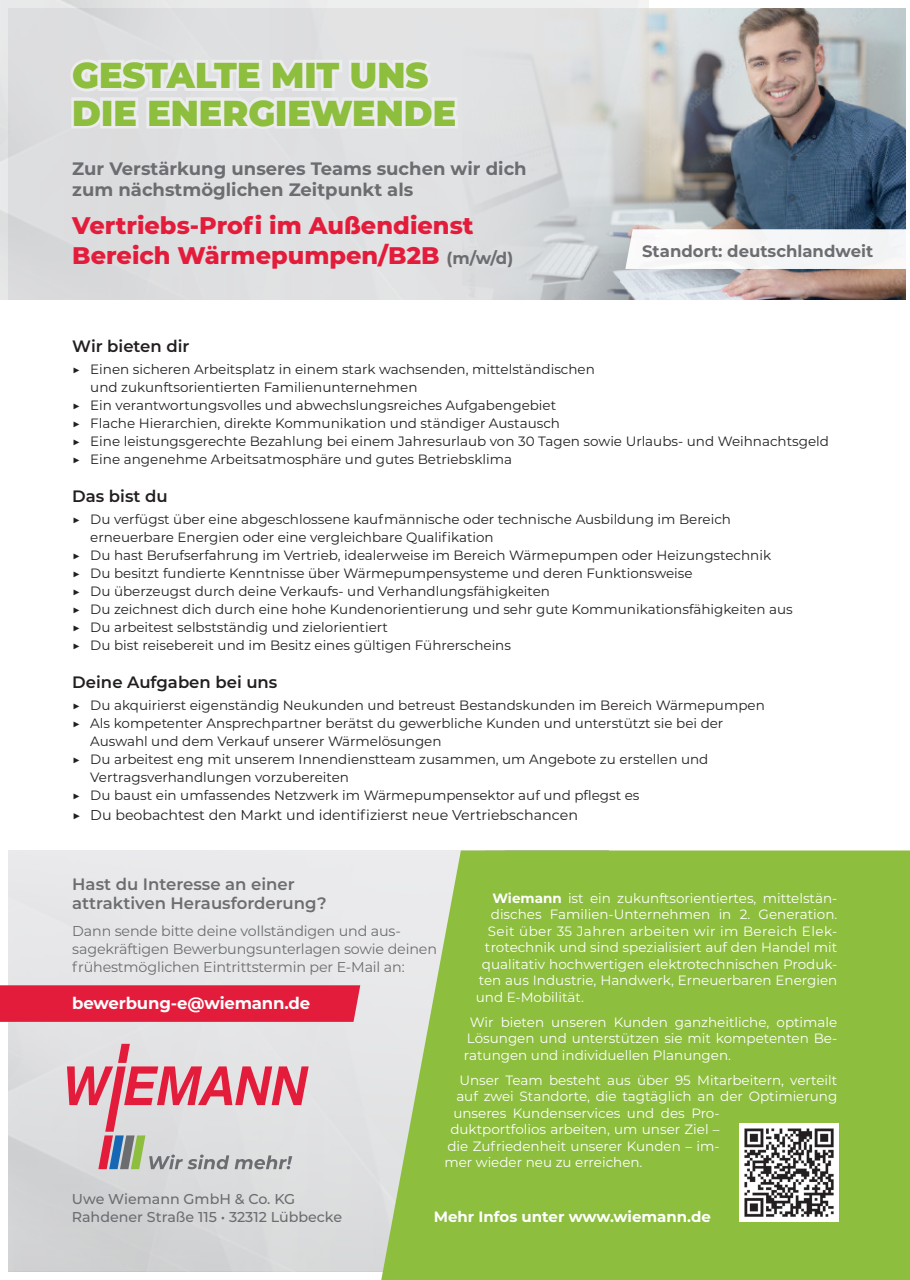
<style>
.page{position:relative;width:910px;height:1280px;background:#fff}
.page>*{position:absolute;margin:0;border:0;box-sizing:border-box;transform-origin:0 0}
.t1{font:900 36px/37.5px "Montserrat";color:#8dbe3e}
.t2{font:800 24px/30px "Montserrat";color:#e41c3b}
.t3{font:700 18px/21px "Montserrat";color:#6c6d70}
.t4{font:600 16.5px/19.5px "Montserrat";color:#6c6d70}
.t5{font:600 16.5px "Montserrat";color:#231f20}
.t6{font:700 16.5px "Montserrat";color:#6c6d70}
.t7{font:700 16.5px "Montserrat";letter-spacing:-.01em;color:#fff}
.t8{font:700 15px "Montserrat";color:#fff}
.t9{font:14.25px/18px "Montserrat";letter-spacing:-.01em;color:#6c6d70}
.t10{font:14.25px "Montserrat";color:#231f20}
.t11{font:500 14.25px "Montserrat";color:#6c6d70}
.t12{font:13.5px/18px "Montserrat";color:#231f20}
.t13{font:13.5px/16.5px "Montserrat";color:#fff;text-align:justify}
.t14{font:13.5px "Montserrat";letter-spacing:.03em;color:#fff}
.s1{font-weight:700;font-size:16.5px;color:#6c6d70}
.s2{font-weight:700}
</style>
<div class="page">
<div style="left:9px;top:850px;width:476px;height:421px;background:linear-gradient(to bottom,#ededef,#d4d5d6)"></div>
<svg style="left:67px;top:1044px;width:242px;height:125px;background:#d9b5bc"></svg>
<img style="left:463px;top:9px;width:443px;height:291px">
<svg style="left:381px;top:850px;width:529px;height:430px;background:#94c14b"></svg>
<img style="left:740px;top:1123px;width:98px;height:99px">
<svg style="left:67px;top:54px;width:394px;height:82px;background:#e6e7e8"></svg>
<div style="left:0;top:985px;width:360px;height:37px;background:#e41c3b"></div>
<div style="left:625px;top:229px;width:281px;height:40px;background:#f5f6f7"></div>
<p class="t1" style="left:72px;top:54px;width:385px">GESTALTE MIT UNS<br>DIE ENERGIEWENDE</p>
<p class="t3" style="left:72px;top:157px;width:456px">Zur Verstärkung unseres Teams suchen wir dich zum nächstmöglichen Zeitpunkt als</p>
<p class="t2" style="left:72px;top:209px;width:442px">Vertriebs-Profi im Außendienst<br>Bereich Wärmepumpen/B2B <span class="s1">(m/w/d)</span></p>
<p class="t6" style="left:642px;top:239px;width:233px">Standort: deutschlandweit</p>
<p class="t5" style="left:72px;top:334px;width:119px">Wir bieten dir</p>
<p class="t12" style="left:90px;top:360px;width:506px;text-indent:-18px">▶ Einen sicheren Arbeitsplatz in einem stark wachsenden, mittelständischen und zukunftsorientierten Familienunternehmen</p>
<p class="t12" style="left:72px;top:396px;width:485px">▶ Ein verantwortungsvolles und abwechslungsreiches Aufgabengebiet</p>
<p class="t12" style="left:72px;top:414px;width:489px">▶ Flache Hierarchien, direkte Kommunikation und ständiger Austausch</p>
<p class="t12" style="left:72px;top:432px;width:758px">▶ Eine leistungsgerechte Bezahlung bei einem Jahresurlaub von 30 Tagen sowie Urlaubs- und Weihnachtsgeld</p>
<p class="t12" style="left:72px;top:450px;width:441px">▶ Eine angenehme Arbeitsatmosphäre und gutes Betriebsklima</p>
<p class="t5" style="left:72px;top:484px;width:97px">Das bist du</p>
<p class="t12" style="left:90px;top:510px;width:642px;text-indent:-18px">▶ Du verfügst über eine abgeschlossene kaufmännische oder technische Ausbildung im Bereich erneuerbare Energien oder eine vergleichbare Qualifikation</p>
<p class="t12" style="left:72px;top:546px;width:700px">▶ Du hast Berufserfahrung im Vertrieb, idealerweise im Bereich Wärmepumpen oder Heizungstechnik</p>
<p class="t12" style="left:72px;top:564px;width:622px">▶ Du besitzt fundierte Kenntnisse über Wärmepumpensysteme und deren Funktionsweise</p>
<p class="t12" style="left:72px;top:582px;width:479px">▶ Du überzeugst durch deine Verkaufs- und Verhandlungsfähigkeiten</p>
<p class="t12" style="left:72px;top:600px;width:722px">▶ Du zeichnest dich durch eine hohe Kundenorientierung und sehr gute Kommunikationsfähigkeiten aus</p>
<p class="t12" style="left:72px;top:618px;width:317px">▶ Du arbeitest selbstständig und zielorientiert</p>
<p class="t12" style="left:72px;top:636px;width:440px">▶ Du bist reisebereit und im Besitz eines gültigen Führerscheins</p>
<p class="t5" style="left:72px;top:670px;width:207px">Deine Aufgaben bei uns</p>
<p class="t12" style="left:72px;top:696px;width:694px">▶ Du akquirierst eigenständig Neukunden und betreust Bestandskunden im Bereich Wärmepumpen</p>
<p class="t12" style="left:90px;top:714px;width:635px;text-indent:-18px">▶ Als kompetenter Ansprechpartner berätst du gewerbliche Kunden und unterstützt sie bei der<br>Auswahl und dem Verkauf unserer Wärmelösungen</p>
<p class="t12" style="left:90px;top:750px;width:620px;text-indent:-18px">▶ Du arbeitest eng mit unserem Innendienstteam zusammen, um Angebote zu erstellen und<br>Vertragsverhandlungen vorzubereiten</p>
<p class="t12" style="left:72px;top:786px;width:569px">▶ Du baust ein umfassendes Netzwerk im Wärmepumpensektor auf und pflegst es</p>
<p class="t10" style="left:72px;top:805px;width:507px">▶ Du beobachtest den Markt und identifizierst neue Vertriebschancen</p>
<p class="t4" style="left:72px;top:873px;width:256px">Hast du Interesse an einer attraktiven Herausforderung?</p>
<p class="t9" style="left:72px;top:921px;width:366px">Dann sende bitte deine vollständigen und aus&shy;sagekräftigen Bewerbungsunterlagen sowie deinen frühestmöglichen Eintrittstermin per E-Mail an:</p>
<p class="t7" style="left:72px;top:991px;width:239px">bewerbung-e@wiemann.de</p>
<p class="t13" style="left:492px;top:889px;width:347px"><span class="s2">Wiemann</span> ist ein zukunftsorientiertes, mittelstän-</p>
<p class="t13" style="left:491px;top:905px;width:348px">disches Familien-Unternehmen in 2. Generation.</p>
<p class="t14" style="left:488px;top:921px;width:351px">Seit über 35 Jahren arbeiten wir im Bereich Elek-</p>
<p class="t13" style="left:485px;top:938px;width:354px">trotechnik und sind spezialisiert auf den Handel mit</p>
<p class="t13" style="left:482px;top:955px;width:357px">qualitativ hochwertigen elektrotechnischen Produk-</p>
<p class="t13" style="left:479px;top:971px;width:360px">ten aus Industrie, Handwerk, Erneuerbaren Energien</p>
<p class="t13" style="left:476px;top:988px;width:110px">und E-Mobilität.</p>
<p class="t13" style="left:464px;top:1013px;width:375px;text-indent:6px">Wir bieten unseren Kunden ganzheitliche, optimale Lösungen und unterstützen sie mit kompetenten Be&shy;ratungen und individuellen Planungen.</p>
<p class="t13" style="left:459px;top:1071px;width:379px">Unser Team besteht aus über 95 Mitarbeitern, verteilt</p>
<p class="t13" style="left:456px;top:1087px;width:382px">auf zwei Standorte, die tagtäglich an der Optimierung</p>
<p class="t13" style="left:453px;top:1104px;width:268px">unseres Kundenservices und des Pro-</p>
<p class="t13" style="left:450px;top:1120px;width:271px">duktportfolios arbeiten, um unser Ziel –</p>
<p class="t13" style="left:447px;top:1137px;width:274px">die Zufriedenheit unserer Kunden – im-</p>
<p class="t13" style="left:444px;top:1153px;width:200px">mer wieder neu zu erreichen.</p>
<p class="t11" style="left:72px;top:1189px;width:225px">Uwe Wiemann GmbH &amp; Co. KG</p>
<p class="t11" style="left:72px;top:1207px;width:272px">Rahdener Straße 115 • 32312 Lübbecke</p>
<p class="t8" style="left:434px;top:1206px;width:279px">Mehr Infos unter www.wiemann.de</p>
</div>
